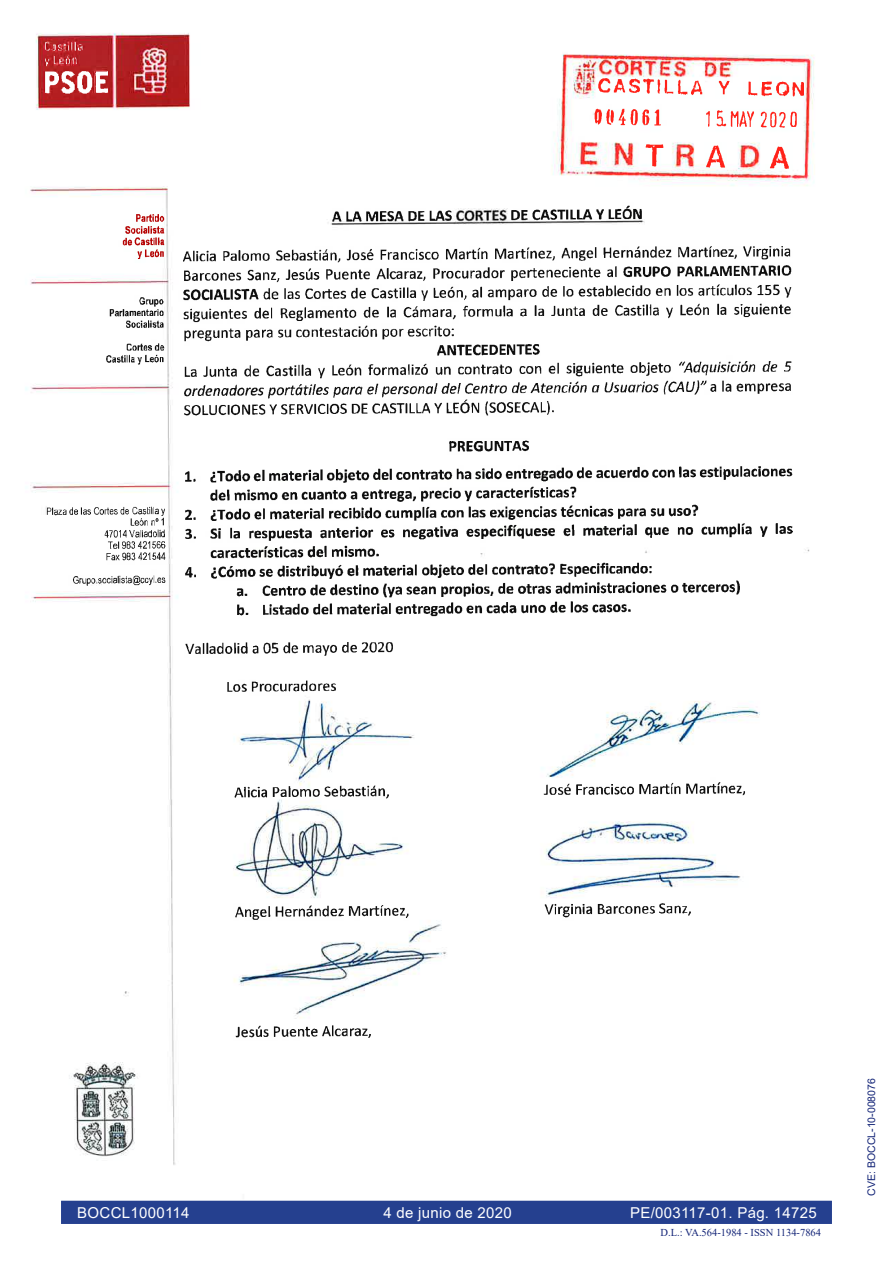
<style>
.page{position:relative;width:893px;height:1263px;background:#fff}
.page>*{position:absolute;margin:0;border:0;box-sizing:border-box;transform-origin:0 0}
.E_CVE{font:15px "Arial";letter-spacing:.02em;color:#fff}
.t1{font:10.5px "Times New Roman";color:#132477}
.t2{font:10.5px "Arial";color:#132477}
</style>
<div class="page">
<div style="left:60px;top:1200px;width:773px;height:25px;background:#25408f"></div>
<div style="left:60px;top:1199px;width:773px;height:26px;border:2px solid #fff"></div>
<img style="left:25px;top:33px;width:808px;height:1167px">
<img style="left:45px;top:42px;width:63px;height:51px">
<img style="left:579px;top:78px;width:224px;height:90px">
<img style="left:48px;top:205px;width:744px;height:832px">
<p class="E_CVE" style="left:77px;top:1202px;width:114px">BOCCL1000114</p>
<p class="E_CVE" style="left:383px;top:1202px;width:130px">4 de junio de 2020</p>
<p class="E_CVE" style="left:630px;top:1202px;width:188px">PE/003117-01. Pág. 14725</p>
<p class="t1" style="left:661px;top:1225px;width:162px">D.L.: VA.564-1984 - ISSN 1134-7864</p>
<p class="t2" style="left:864px;top:1195px;width:119px;rotate:-90deg">CVE: BOCCL-10-008076</p>
</div>
